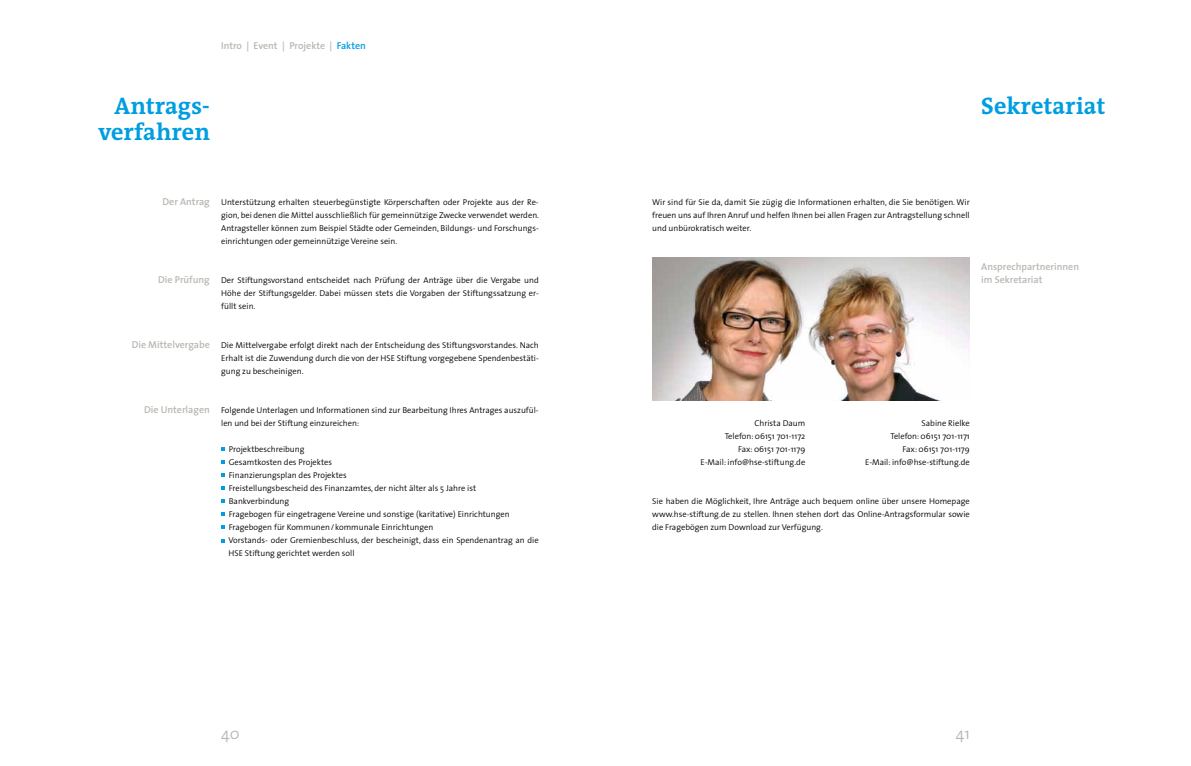
<style>
.page{position:relative;width:1191px;height:766px;background:#fff}
.page>*{position:absolute;margin:0;border:0;box-sizing:border-box;transform-origin:0 0}
.t1{font:700 24px/26px "The Antiqua B7";color:#009ee0;text-align:center}
.t2{font:300 16px "The Sans";color:#b7b8b1}
.t3{font:600 10px/13px "The Sans";color:#b7b8b1}
.t4{font:300 8.5px/13px "The Sans";color:#000;text-align:justify}
.s1{color:#009ee0}
</style>
<div class="page">
<svg style="left:221px;top:447px;width:4px;height:4px"></svg>
<svg style="left:221px;top:460px;width:4px;height:4px"></svg>
<svg style="left:221px;top:473px;width:4px;height:4px"></svg>
<svg style="left:221px;top:486px;width:4px;height:4px"></svg>
<svg style="left:221px;top:499px;width:4px;height:4px"></svg>
<svg style="left:221px;top:512px;width:4px;height:4px"></svg>
<svg style="left:221px;top:525px;width:4px;height:4px"></svg>
<svg style="left:221px;top:539px;width:4px;height:3px"></svg>
<img style="left:652px;top:257px;width:317px;height:143px">
<p class="t3" style="left:221px;top:39px;width:146px">Intro | Event | Projekte | <span class="s1">Fakten</span></p>
<h1 class="t1" style="left:98px;top:94px;width:113px">Antrags&shy;verfahren</h1>
<h1 class="t1" style="left:981px;top:94px;width:126px">Sekretariat</h1>
<p class="t3" style="left:162px;top:195px;width:49px">Der Antrag</p>
<p class="t3" style="left:158px;top:273px;width:53px">Die Prüfung</p>
<p class="t3" style="left:132px;top:338px;width:80px">Die Mittelvergabe</p>
<p class="t3" style="left:144px;top:403px;width:67px">Die Unterlagen</p>
<p class="t4" style="left:221px;top:195px;width:319px;text-align:left">Unterstützung erhalten steuerbegünstigte Körperschaften oder Projekte aus der Re&shy;gion, bei denen die Mittel ausschließlich für gemeinnützige Zwecke verwendet werden.<br>Antragsteller können zum Beispiel Städte oder Gemeinden, Bildungs- und Forschungs&shy;einrichtungen oder gemeinnützige Vereine sein.</p>
<p class="t4" style="left:221px;top:273px;width:319px">Der Stiftungsvorstand entscheidet nach Prüfung der Anträge über die Vergabe und Höhe der Stiftungsgelder. Dabei müssen stets die Vorgaben der Stiftungssatzung er&shy;füllt sein.</p>
<p class="t4" style="left:221px;top:338px;width:319px">Die Mittelvergabe erfolgt direkt nach der Entscheidung des Stiftungsvorstandes. Nach Erhalt ist die Zuwendung durch die von der HSE Stiftung vorgegebene Spendenbestäti&shy;gung zu bescheinigen.</p>
<p class="t4" style="left:221px;top:403px;width:319px">Folgende Unterlagen und Informationen sind zur Bearbeitung Ihres Antrages auszufül&shy;len und bei der Stiftung einzureichen:</p>
<p class="t4" style="left:228px;top:442px;width:312px;text-align:left">Projektbeschreibung<br>Gesamtkosten des Projektes<br>Finanzierungsplan des Projektes<br>Freistellungsbescheid des Finanzamtes, der nicht älter als 5 Jahre ist<br>Bankverbindung<br>Fragebogen für eingetragene Vereine und sonstige (karitative) Einrichtungen Fragebogen für Kommunen/kommunale Einrichtungen<br>Vorstands- oder Gremienbeschluss, der bescheinigt, dass ein Spendenantrag an die HSE Stiftung gerichtet werden soll</p>
<p class="t4" style="left:652px;top:195px;width:319px">Wir sind für Sie da, damit Sie zügig die Informationen erhalten, die Sie benötigen. Wir freuen uns auf Ihren Anruf und helfen Ihnen bei allen Fragen zur Antragstellung schnell und unbürokratisch weiter.</p>
<p class="t3" style="left:981px;top:260px;width:99px">Ansprechpartnerinnen im Sekretariat</p>
<p class="t4" style="left:865px;top:416px;width:106px;text-align:right">Sabine Rielke<br>Telefon: 06151 701-1171<br>Fax: 06151 701-1179<br>E-Mail: info@hse-stiftung.de</p>
<p class="t4" style="left:652px;top:494px;width:319px">Sie haben die Möglichkeit, Ihre Anträge auch bequem online über unsere Homepage www.hse-stiftung.de zu stellen. Ihnen stehen dort das Online-Antragsformular sowie die Fragebögen zum Download zur Verfügung.</p>
<p class="t4" style="left:700px;top:416px;width:106px;text-align:right">Christa Daum<br>Telefon: 06151 701-1172<br>Fax: 06151 701-1179<br>E-Mail: info@hse-stiftung.de</p>
<h2 class="t2" style="left:221px;top:719px;width:20px">40</h2>
<h2 class="t2" style="left:955px;top:719px;width:15px">41</h2>
</div>
